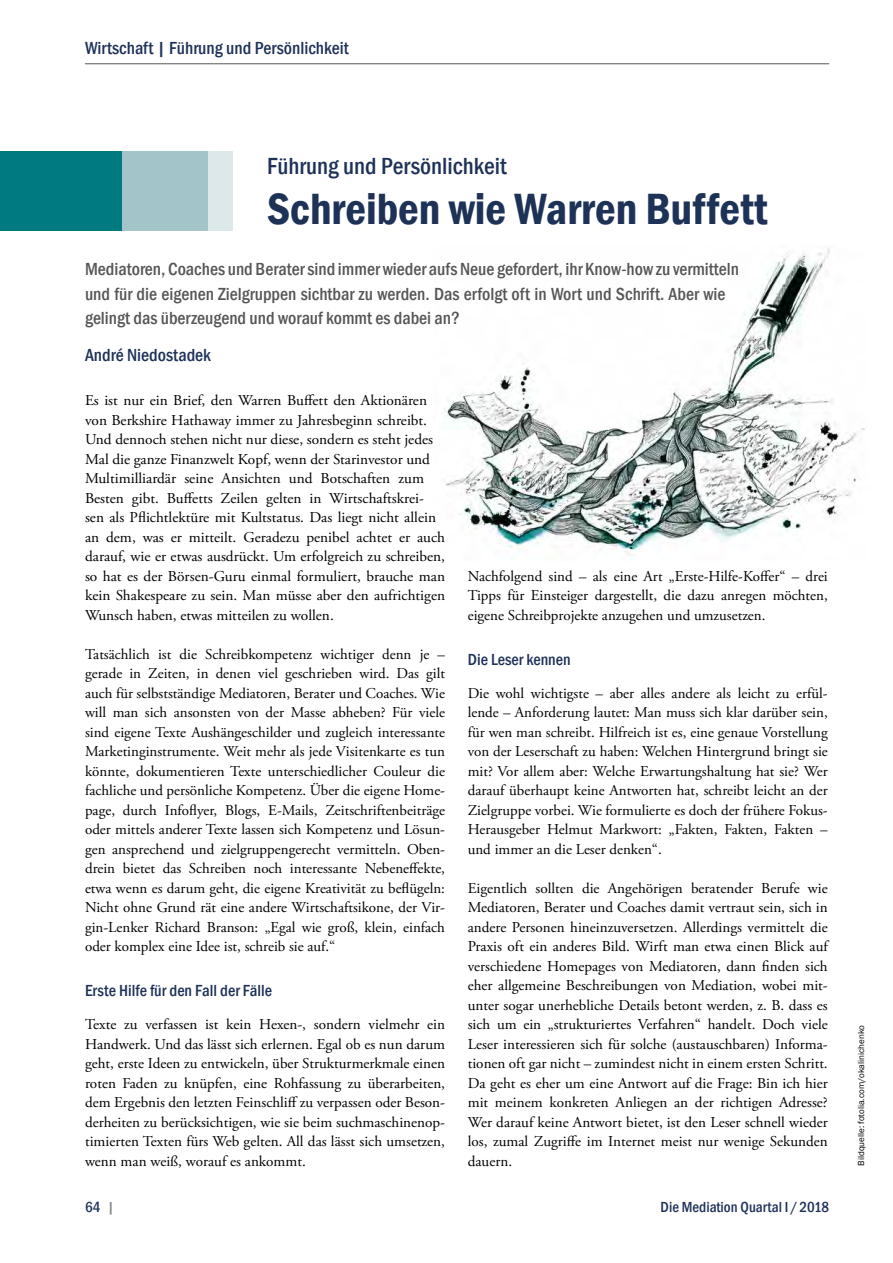
<style>
.page{position:relative;width:893px;height:1263px;background:#fff}
.page>*{position:absolute;margin:0;border:0;box-sizing:border-box;transform-origin:0 0}
.t1{font:600 condensed 45px "Franklin Gothic";color:#1e3258}
.t2{font:500 condensed 24px "Franklin Gothic";color:#1e3258}
.t3{font:500 condensed 18px/24.8px "Franklin Gothic";color:#565655}
.t4{font:500 condensed 18px "Franklin Gothic";color:#1e3258}
.t5{font:500 condensed 16.5px "Franklin Gothic";color:#1e3258}
.t6{font:15px/19.5px "Adobe Garamond Pro";color:#000;text-align:justify}
.t7{font:500 condensed 15px "Franklin Gothic";color:#1e3258}
.t8{font:9px "Franklin Gothic";color:#000}
.s1{color:#868786}
</style>
<div class="page">
<hr style="left:85px;top:63px;width:744px;height:1px;background:#565655">
<img style="left:444px;top:248px;width:421px;height:313px">
<div style="left:204px;top:152px;width:29px;height:79px;background:#dde8ea"></div>
<div style="left:0;top:152px;width:208px;height:79px;background:#a3c4c8"></div>
<div style="left:0;top:152px;width:122px;height:79px;background:#007a81"></div>
<p class="t4" style="left:85px;top:36px;width:265px">Wirtschaft | Führung und Persönlichkeit</p>
<h2 class="t2" style="left:267px;top:150px;width:241px">Führung und Persönlichkeit</h2>
<h1 class="t1" style="left:267px;top:179px;width:502px">Schreiben wie Warren Buffett</h1>
<p class="t3" style="left:85px;top:256px;width:655px">Mediatoren, Coaches und Berater sind immer wieder aufs Neue gefordert, ihr Know-how zu vermitteln und für die eigenen Zielgruppen sichtbar zu werden. Das erfolgt oft in Wort und Schrift. Aber wie gelingt das überzeugend und worauf kommt es dabei an?</p>
<p class="t4" style="left:85px;top:343px;width:127px">André Niedostadek</p>
<p class="t6" style="left:85px;top:391px;width:362px;text-align:left">Es ist nur ein Brief, den Warren Buffett den Aktionären von Berkshire Hathaway immer zu Jahresbeginn schreibt.<br>Und dennoch stehen nicht nur diese, sondern es steht jedes Mal die ganze Finanzwelt Kopf, wenn der Starinvestor und Multimilliardär seine Ansichten und Botschaften zum Besten gibt. Buffetts Zeilen gelten in Wirtschaftskrei&shy;sen als Pflichtlektüre mit Kultstatus. Das liegt nicht allein an dem, was er mitteilt. Geradezu penibel achtet er auch darauf, wie er etwas ausdrückt. Um erfolgreich zu schreiben, so hat es der Börsen-Guru einmal formuliert, brauche man kein Shakespeare zu sein. Man müsse aber den aufrichtigen Wunsch haben, etwas mitteilen zu wollen.</p>
<p class="t6" style="left:85px;top:645px;width:362px">Tatsächlich ist die Schreibkompetenz wichtiger denn je – gerade in Zeiten, in denen viel geschrieben wird. Das gilt auch für selbstständige Mediatoren, Berater und Coaches. Wie will man sich ansonsten von der Masse abheben? Für viele sind eigene Texte Aushängeschilder und zugleich interessante Marketinginstrumente. Weit mehr als jede Visitenkarte es tun könnte, dokumentieren Texte unterschiedlicher Couleur die fachliche und persönliche Kompetenz. Über die eigene Home&shy;page, durch Infoflyer, Blogs, E-Mails, Zeitschriftenbeiträge oder mittels anderer Texte lassen sich Kompetenz und Lösun&shy;gen ansprechend und zielgruppengerecht vermitteln. Oben&shy;drein bietet das Schreiben noch interessante Nebeneffekte, etwa wenn es darum geht, die eigene Kreativität zu beflügeln:<br>Nicht ohne Grund rät eine andere Wirtschaftsikone, der Vir&shy;gin-Lenker Richard Branson: „Egal wie groß, klein, einfach oder komplex eine Idee ist, schreib sie auf.“</p>
<p class="t5" style="left:85px;top:980px;width:189px">Erste Hilfe für den Fall der Fälle</p>
<p class="t6" style="left:85px;top:1015px;width:362px">Texte zu verfassen ist kein Hexen-, sondern vielmehr ein Handwerk. Und das lässt sich erlernen. Egal ob es nun darum geht, erste Ideen zu entwickeln, über Strukturmerkmale einen roten Faden zu knüpfen, eine Rohfassung zu überarbeiten, dem Ergebnis den letzten Feinschliff zu verpassen oder Beson&shy;derheiten zu berücksichtigen, wie sie beim suchmaschinenop&shy;timierten Texten fürs Web gelten. All das lässt sich umsetzen, wenn man weiß, worauf es ankommt.</p>
<p class="t6" style="left:468px;top:567px;width:362px">Nachfolgend sind – als eine Art „Erste-Hilfe-Koffer“ – drei Tipps für Einsteiger dargestellt, die dazu anregen möchten, eigene Schreibprojekte anzugehen und umzusetzen.</p>
<p class="t5" style="left:468px;top:648px;width:105px">Die Leser kennen</p>
<p class="t6" style="left:468px;top:684px;width:362px">Die wohl wichtigste – aber alles andere als leicht zu erfül&shy;lende – Anforderung lautet: Man muss sich klar darüber sein, für wen man schreibt. Hilfreich ist es, eine genaue Vorstellung von der Leserschaft zu haben: Welchen Hintergrund bringt sie mit? Vor allem aber: Welche Erwartungshaltung hat sie? Wer darauf überhaupt keine Antworten hat, schreibt leicht an der Zielgruppe vorbei. Wie formulierte es doch der frühere Fokus-Herausgeber Helmut Markwort: „Fakten, Fakten, Fakten – und immer an die Leser denken“.</p>
<p class="t6" style="left:468px;top:879px;width:362px">Eigentlich sollten die Angehörigen beratender Berufe wie Mediatoren, Berater und Coaches damit vertraut sein, sich in andere Personen hineinzuversetzen. Allerdings vermittelt die Praxis oft ein anderes Bild. Wirft man etwa einen Blick auf verschiedene Homepages von Mediatoren, dann finden sich eher allgemeine Beschreibungen von Mediation, wobei mit&shy;unter sogar unerhebliche Details betont werden, z. B. dass es sich um ein „strukturiertes Verfahren“ handelt. Doch viele Leser interessieren sich für solche (austauschbaren) Informa&shy;tionen oft gar nicht – zumindest nicht in einem ersten Schritt.<br>Da geht es eher um eine Antwort auf die Frage: Bin ich hier mit meinem konkreten Anliegen an der richtigen Adresse?<br>Wer darauf keine Antwort bietet, ist den Leser schnell wieder los, zumal Zugriffe im Internet meist nur wenige Sekunden dauern.</p>
<p class="t7" style="left:85px;top:1197px;width:31px">64 <span class="s1">|</span></p>
<p class="t7" style="left:661px;top:1197px;width:170px">Die Mediation Quartal I /2018</p>
<p class="t8" style="left:856px;top:1166px;width:142px;rotate:-90deg">Bildquelle: fotolia.com/okalinichenko</p>
</div>
